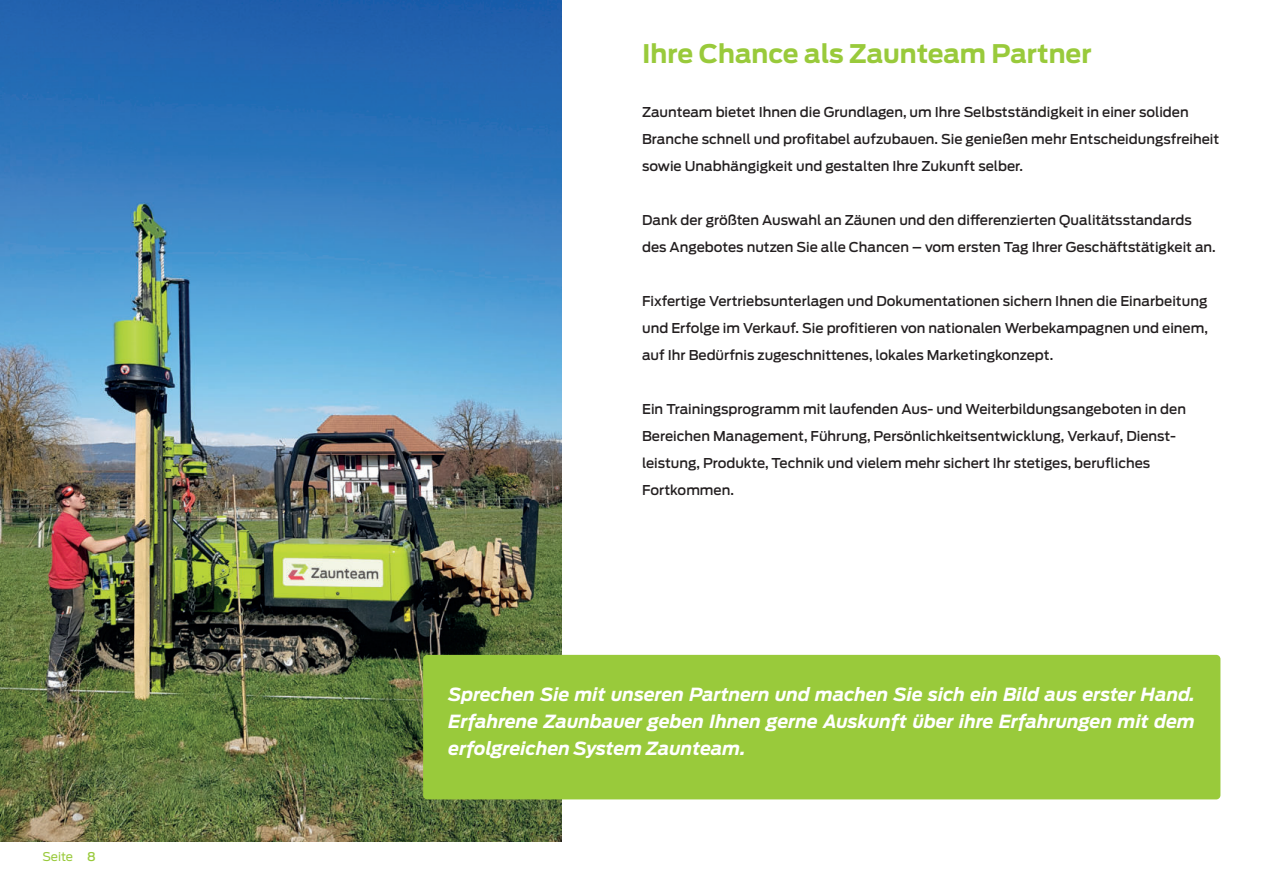
<style>
.page{position:relative;width:1263px;height:893px;background:#fff}
.page>*{position:absolute;margin:0;border:0;box-sizing:border-box;transform-origin:0 0}
.t1{font:700 25.5px "Antenna";color:#99ca3b}
.t2{font:italic 700 18px/27px "Antenna";color:#fff;text-align:justify}
.t3{font:500 13.5px/27px "Antenna";color:#231f20}
.t4{font:12px "Antenna";letter-spacing:-.01em;color:#99ca3b}
.s1{font-weight:500}
</style>
<div class="page">
<img style="left:0;top:0;width:561px;height:842px">
<div style="left:423px;top:655px;width:797px;height:144px;background:#99ca3b;border-radius:4px"></div>
<p class="t4" style="left:43px;top:850px;width:55px">Seite <span class="s1">8</span></p>
<h1 class="t1" style="left:642px;top:43px;width:451px">Ihre Chance als Zaunteam Partner</h1>
<p class="t3" style="left:642px;top:99px;width:579px">Zaunteam bietet Ihnen die Grundlagen, um Ihre Selbstständigkeit in einer soliden<br>Branche schnell und profitabel aufzubauen. Sie genießen mehr Entscheidungsfreiheit sowie Unabhängigkeit und gestalten Ihre Zukunft selber.</p>
<p class="t3" style="left:642px;top:207px;width:575px">Dank der größten Auswahl an Zäunen und den differenzierten Qualitätsstandards des Angebotes nutzen Sie alle Chancen – vom ersten Tag Ihrer Geschäftstätigkeit an.</p>
<p class="t3" style="left:642px;top:288px;width:567px;text-align:justify">Fixfertige Vertriebsunterlagen und Dokumentationen sichern Ihnen die Einarbeitung und Erfolge im Verkauf. Sie profitieren von nationalen Werbekampagnen und einem, auf Ihr Bedürfnis zugeschnittenes, lokales Marketingkonzept.</p>
<p class="t3" style="left:642px;top:396px;width:545px">Ein Trainingsprogramm mit laufenden Aus- und Weiterbildungsangeboten in den Bereichen Management, Führung, Persönlichkeitsentwicklung, Verkauf, Dienst&shy;leistung, Produkte, Technik und vielem mehr sichert Ihr stetiges, berufliches Fortkommen.</p>
<h2 class="t2" style="left:449px;top:682px;width:748px">Sprechen Sie mit unseren Partnern und machen Sie sich ein Bild aus erster Hand.<br>Erfahrene Zaunbauer geben Ihnen gerne Auskunft über ihre Erfahrungen mit dem erfolgreichen System Zaunteam.</h2>
</div>
